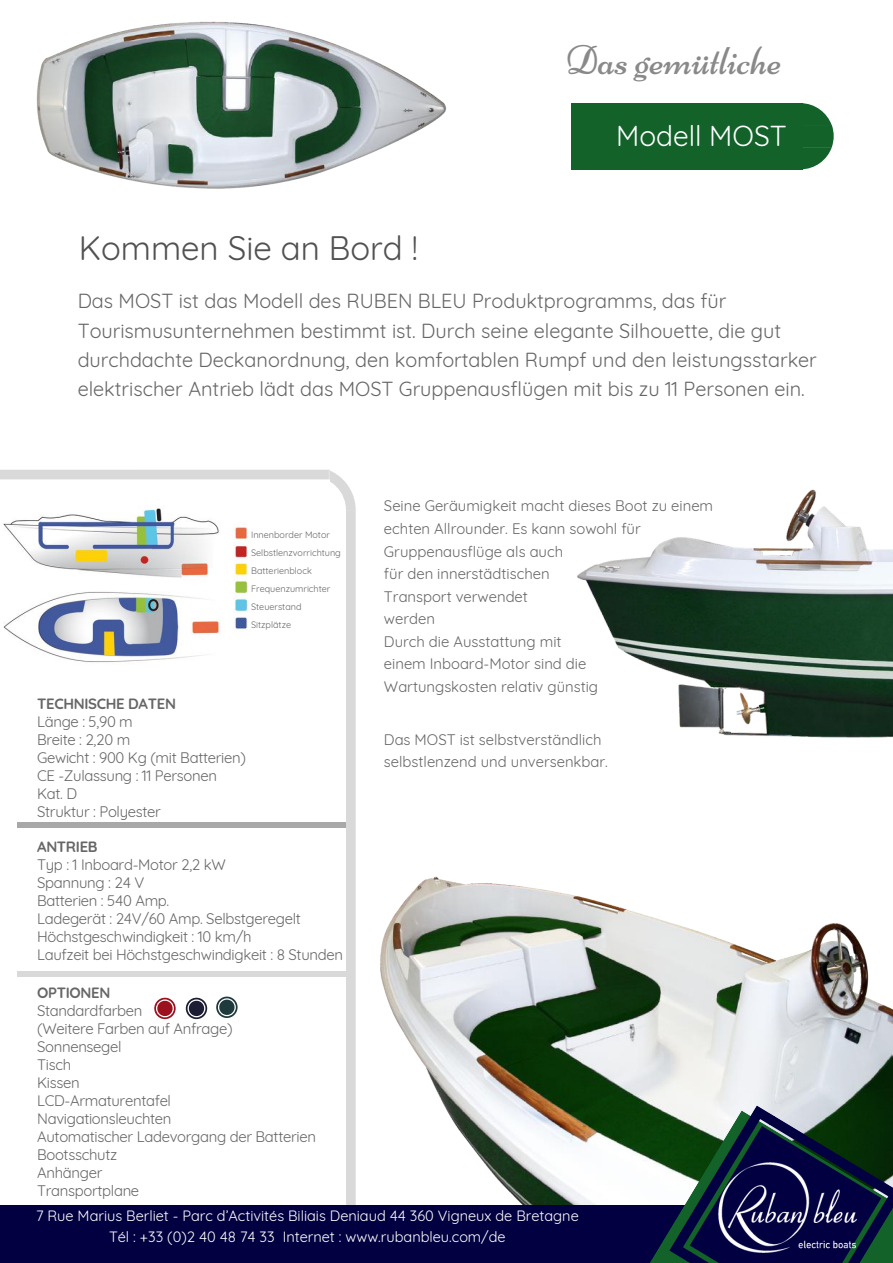
<style>
.page{position:relative;width:893px;height:1263px;background:#fff}
.page>*{position:absolute;margin:0;border:0;box-sizing:border-box;transform-origin:0 0}
.t1{font:41.4px "Niconne";color:#898989}
.t2{font:33.15px "Quicksand";color:#515151}
.t3{font:28.2px "Quicksand";color:#fff}
.t4{font:19.8px/29.2px "Quicksand";color:#666}
.t5{font:14.85px/18px "Quicksand";letter-spacing:-.02em;color:#666}
.t6{font:14.85px/22.5px "Quicksand";color:#666}
.t7{font:700 14.85px "Quicksand";letter-spacing:-.02em;color:#666}
.t8{font:14.55px/21.5px "Quicksand";color:#fff;text-align:center}
.t9{font:9.15px/18px "Quicksand";color:#666}
</style>
<div class="page">
<img style="left:380px;top:876px;width:513px;height:329px">
<div style="left:0;top:1205px;width:893px;height:58px;background:#020041"></div>
<div style="left:581px;top:103px;width:222px;height:66px;background:#126229"></div>
<svg style="left:803px;top:103px;width:31px;height:66px"></svg>
<div style="left:572px;top:103px;width:9px;height:66px;background:#126229"></div>
<svg style="left:649px;top:1105px;width:244px;height:158px"></svg>
<img style="left:705px;top:1142px;width:165px;height:121px">
<img style="left:36px;top:21px;width:411px;height:168px">
<img style="left:577px;top:489px;width:316px;height:249px">
<svg style="left:0;top:469px;width:356px;height:736px"></svg>
<img style="left:0;top:506px;width:303px;height:162px">
<div style="left:249px;top:516px;width:81px;height:142px;background:#fff"></div>
<h1 class="t1" style="left:565px;top:36px;width:218px">Das gemütliche</h1>
<h2 class="t2" style="left:79px;top:227px;width:341px">Kommen Sie an Bord !</h2>
<h3 class="t3" style="left:616px;top:118px;width:172px">Modell MOST</h3>
<p class="t4" style="left:78px;top:286px;width:741px">Das MOST ist das Modell des RUBEN BLEU Produktprogramms, das für Tourismusunternehmen bestimmt ist. Durch seine elegante Silhouette, die gut durchdachte Deckanordnung, den komfortablen Rumpf und den leistungsstarker elektrischer Antrieb lädt das MOST Gruppenausflügen mit bis zu 11 Personen ein.</p>
<p class="t9" style="left:251px;top:525px;width:91px">Innenborder Motor<br>Selbstlenzvorrichtung<br>Batterienblock<br>Frequenzumrichter<br>Steuerstand<br>Sitzplätze</p>
<p class="t7" style="left:37px;top:694px;width:140px">TECHNISCHE DATEN</p>
<p class="t5" style="left:37px;top:712px;width:210px">Länge : 5,90 m<br>Breite : 2,20 m<br>Gewicht : 900 Kg (mit Batterien)<br>CE -Zulassung : 11 Personen<br>Kat. D<br>Struktur : Polyester</p>
<p class="t7" style="left:37px;top:837px;width:62px">ANTRIEB</p>
<p class="t5" style="left:37px;top:855px;width:307px">Typ : 1 Inboard-Motor 2,2 kW<br>Spannung : 24 V<br>Batterien : 540 Amp.<br>Ladegerät : 24V/60 Amp. Selbstgeregelt<br>Höchstgeschwindigkeit : 10 km/h<br>Laufzeit bei Höchstgeschwindigkeit : 8 Stunden</p>
<p class="t7" style="left:37px;top:983px;width:75px">OPTIONEN</p>
<p class="t5" style="left:37px;top:1001px;width:280px">Standardfarben<br>(Weitere Farben auf Anfrage)<br>Sonnensegel<br>Tisch<br>Kissen<br>LCD-Armaturentafel<br>Navigationsleuchten<br>Automatischer Ladevorgang der Batterien<br>Bootsschutz<br>Anhänger<br>Transportplane</p>
<p class="t6" style="left:384px;top:495px;width:331px">Seine Geräumigkeit macht dieses Boot zu einem echten Allrounder. Es kann sowohl für<br>Gruppenausflüge als auch<br>für den innerstädtischen<br>Transport verwendet<br>werden<br>Durch die Ausstattung mit<br>einem Inboard-Motor sind die<br>Wartungskosten relativ günstig</p>
<p class="t6" style="left:384px;top:728px;width:225px">Das MOST ist selbstverständlich selbstlenzend und unversenkbar.</p>
<p class="t8" style="left:36px;top:1205px;width:544px">7 Rue Marius Berliet - Parc d’Activités Biliais Deniaud 44 360 Vigneux de Bretagne<br>Tél : +33 (0)2 40 48 74 33 Internet : www.rubanbleu.com/de</p>
</div>
